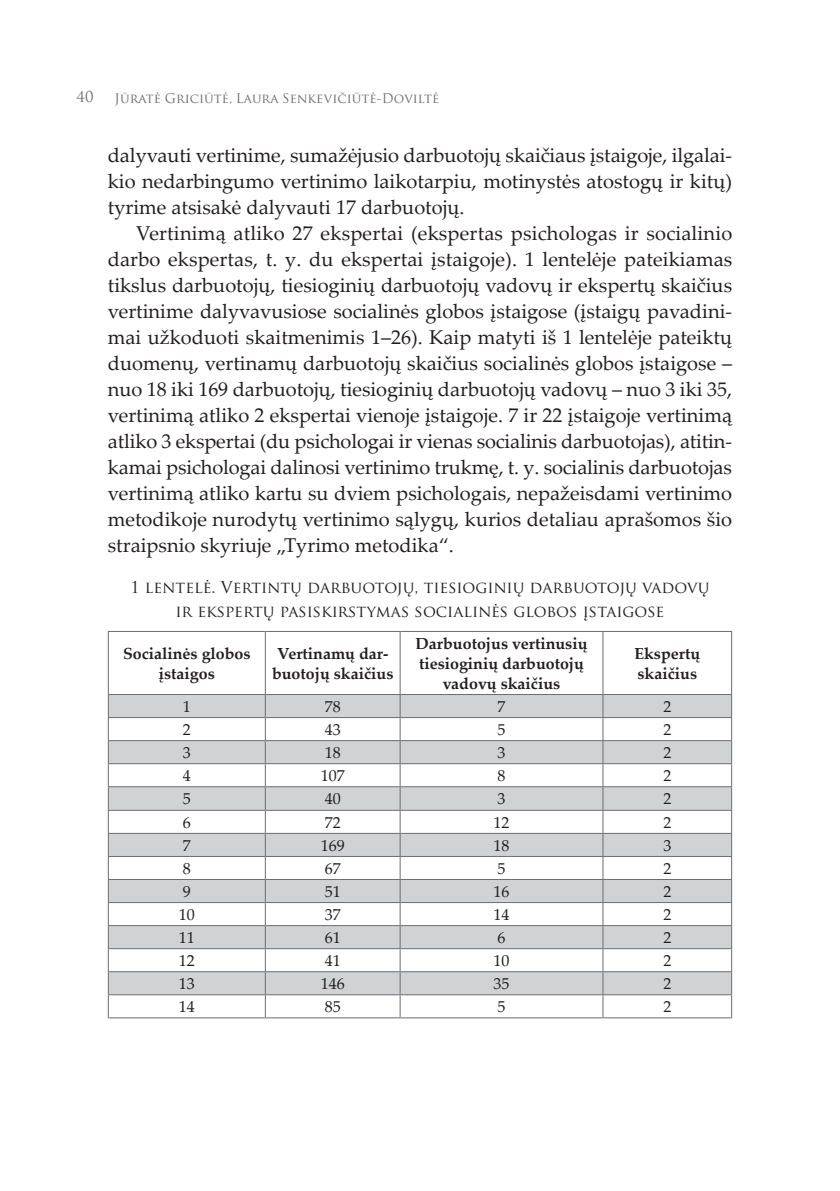
<style>
.page{position:relative;width:840px;height:1191px;background:#fff}
.page>*{position:absolute;margin:0;border:0;box-sizing:border-box;transform-origin:0 0}
.t1{font:20px/26px "Palatino Linotype";color:#231f20;text-align:justify}
.t2{font:700 16px/20px "Palatino Linotype";color:#231f20;text-align:center}
.t3{font:16px/24px "Trajan Pro";color:#231f20;text-align:center}
.t4{font:16px "Palatino Linotype";color:#231f20}
.t5{font:14.8px "Trajan Pro";color:#6c6d70}
.t6{font:13px "Trajan Pro";letter-spacing:.005em;color:#6c6d70}
</style>
<div class="page">
<svg style="left:109px;top:695px;width:621px;height:299px;fill:#d1d2d4"></svg>
<hr style="left:108px;top:717px;width:157px;height:1px;background:#6c6d70">
<hr style="left:265px;top:717px;width:135px;height:1px;background:#6c6d70">
<hr style="left:400px;top:717px;width:202px;height:1px;background:#6c6d70">
<hr style="left:602px;top:717px;width:129px;height:1px;background:#6c6d70">
<hr style="left:108px;top:740px;width:157px;height:1px;background:#6c6d70">
<hr style="left:265px;top:740px;width:135px;height:1px;background:#6c6d70">
<hr style="left:400px;top:740px;width:202px;height:1px;background:#6c6d70">
<hr style="left:602px;top:740px;width:129px;height:1px;background:#6c6d70">
<hr style="left:108px;top:763px;width:157px;height:1px;background:#6c6d70">
<hr style="left:265px;top:763px;width:135px;height:1px;background:#6c6d70">
<hr style="left:400px;top:763px;width:202px;height:1px;background:#6c6d70">
<hr style="left:602px;top:763px;width:129px;height:1px;background:#6c6d70">
<hr style="left:108px;top:786px;width:157px;height:1px;background:#6c6d70">
<hr style="left:265px;top:786px;width:135px;height:1px;background:#6c6d70">
<hr style="left:400px;top:786px;width:202px;height:1px;background:#6c6d70">
<hr style="left:602px;top:786px;width:129px;height:1px;background:#6c6d70">
<hr style="left:108px;top:810px;width:157px;height:1px;background:#6c6d70">
<hr style="left:265px;top:810px;width:135px;height:1px;background:#6c6d70">
<hr style="left:400px;top:810px;width:202px;height:1px;background:#6c6d70">
<hr style="left:602px;top:810px;width:129px;height:1px;background:#6c6d70">
<hr style="left:108px;top:833px;width:157px;height:1px;background:#6c6d70">
<hr style="left:265px;top:833px;width:135px;height:1px;background:#6c6d70">
<hr style="left:400px;top:833px;width:202px;height:1px;background:#6c6d70">
<hr style="left:602px;top:833px;width:129px;height:1px;background:#6c6d70">
<hr style="left:108px;top:856px;width:157px;height:1px;background:#6c6d70">
<hr style="left:265px;top:856px;width:135px;height:1px;background:#6c6d70">
<hr style="left:400px;top:856px;width:202px;height:1px;background:#6c6d70">
<hr style="left:602px;top:856px;width:129px;height:1px;background:#6c6d70">
<hr style="left:108px;top:879px;width:157px;height:1px;background:#6c6d70">
<hr style="left:265px;top:879px;width:135px;height:1px;background:#6c6d70">
<hr style="left:400px;top:879px;width:202px;height:1px;background:#6c6d70">
<hr style="left:602px;top:879px;width:129px;height:1px;background:#6c6d70">
<hr style="left:108px;top:902px;width:157px;height:1px;background:#6c6d70">
<hr style="left:265px;top:902px;width:135px;height:1px;background:#6c6d70">
<hr style="left:400px;top:902px;width:202px;height:1px;background:#6c6d70">
<hr style="left:602px;top:902px;width:129px;height:1px;background:#6c6d70">
<hr style="left:108px;top:925px;width:157px;height:1px;background:#6c6d70">
<hr style="left:265px;top:925px;width:135px;height:1px;background:#6c6d70">
<hr style="left:400px;top:925px;width:202px;height:1px;background:#6c6d70">
<hr style="left:602px;top:925px;width:129px;height:1px;background:#6c6d70">
<hr style="left:108px;top:948px;width:157px;height:1px;background:#6c6d70">
<hr style="left:265px;top:948px;width:135px;height:1px;background:#6c6d70">
<hr style="left:400px;top:948px;width:202px;height:1px;background:#6c6d70">
<hr style="left:602px;top:948px;width:129px;height:1px;background:#6c6d70">
<hr style="left:108px;top:971px;width:157px;height:1px;background:#6c6d70">
<hr style="left:265px;top:971px;width:135px;height:1px;background:#6c6d70">
<hr style="left:400px;top:971px;width:202px;height:1px;background:#6c6d70">
<hr style="left:602px;top:971px;width:129px;height:1px;background:#6c6d70">
<hr style="left:108px;top:994px;width:157px;height:1px;background:#6c6d70">
<svg style="left:108px;top:695px;width:1px;height:322px"></svg>
<hr style="left:265px;top:994px;width:135px;height:1px;background:#6c6d70">
<svg style="left:265px;top:695px;width:1px;height:322px"></svg>
<hr style="left:400px;top:994px;width:202px;height:1px;background:#6c6d70">
<svg style="left:399px;top:695px;width:1px;height:322px"></svg>
<hr style="left:602px;top:994px;width:129px;height:1px;background:#6c6d70">
<svg style="left:602px;top:695px;width:1px;height:322px"></svg>
<svg style="left:730px;top:695px;width:1px;height:301px"></svg>
<hr style="left:108px;top:1017px;width:157px;height:1px;background:#6c6d70">
<hr style="left:265px;top:1017px;width:135px;height:1px;background:#6c6d70">
<hr style="left:400px;top:1017px;width:202px;height:1px;background:#6c6d70">
<hr style="left:602px;top:1017px;width:129px;height:1px;background:#6c6d70">
<hr style="left:108px;top:631px;width:157px;height:1px;background:#6c6d70">
<hr style="left:108px;top:632px;width:1px;height:62px;background:#6c6d70">
<hr style="left:265px;top:631px;width:135px;height:1px;background:#6c6d70">
<hr style="left:265px;top:632px;width:1px;height:62px;background:#6c6d70">
<hr style="left:400px;top:631px;width:202px;height:1px;background:#6c6d70">
<hr style="left:399px;top:632px;width:1px;height:62px;background:#6c6d70">
<hr style="left:602px;top:631px;width:129px;height:1px;background:#6c6d70">
<hr style="left:602px;top:632px;width:1px;height:62px;background:#6c6d70">
<hr style="left:730px;top:632px;width:1px;height:62px;background:#6c6d70">
<hr style="left:108px;top:694px;width:157px;height:1px;background:#6c6d70">
<hr style="left:265px;top:694px;width:135px;height:1px;background:#6c6d70">
<hr style="left:400px;top:694px;width:202px;height:1px;background:#6c6d70">
<hr style="left:602px;top:694px;width:129px;height:1px;background:#6c6d70">
<p class="t5" style="left:77px;top:87px;width:18px">40</p>
<p class="t6" style="left:115px;top:90px;width:326px">Jūratė Griciūtė, Laura Senkevičiūtė-Doviltė</p>
<p class="t1" style="left:108px;top:141px;width:625px">dalyvauti vertinime, sumažėjusio darbuotojų skaičiaus įstaigoje, ilgalai&shy;kio nedarbingumo vertinimo laikotarpiu, motinystės atostogų ir kitų) tyrime atsisakė dalyvauti 17 darbuotojų.</p>
<p class="t1" style="left:108px;top:219px;width:625px;text-indent:28px">Vertinimą atliko 27 ekspertai (ekspertas psichologas ir socialinio darbo ekspertas, t. y. du ekspertai įstaigoje). 1 lentelėje pateikiamas tikslus darbuotojų, tiesioginių darbuotojų vadovų ir ekspertų skaičius vertinime dalyvavusiose socialinės globos įstaigose (įstaigų pavadini&shy;mai užkoduoti skaitmenimis 1–26). Kaip matyti iš 1 lentelėje pateiktų duomenų, vertinamų darbuotojų skaičius socialinės globos įstaigose – nuo 18 iki 169 darbuotojų, tiesioginių darbuotojų vadovų – nuo 3 iki 35, vertinimą atliko 2 ekspertai vienoje įstaigoje. 7 ir 22 įstaigoje vertinimą atliko 3 ekspertai (du psichologai ir vienas socialinis darbuotojas), atitin&shy;kamai psichologai dalinosi vertinimo trukmę, t. y. socialinis darbuotojas vertinimą atliko kartu su dviem psichologais, nepažeisdami vertinimo metodikoje nurodytų vertinimo sąlygų, kurios detaliau aprašomos šio straipsnio skyriuje „Tyrimo metodika“.</p>
<p class="t3" style="left:130px;top:575px;width:580px">1 lentelė. Vertintų darbuotojų, tiesioginių darbuotojų vadovų ir ekspertų pasiskirstymas socialinės globos įstaigose</p>
<p class="t2" style="left:123px;top:643px;width:129px">Socialinės globos įstaigos</p>
<p class="t2" style="left:272px;top:643px;width:123px">Vertinamų dar&shy;buotojų skaičius</p>
<p class="t2" style="left:415px;top:633px;width:173px">Darbuotojus vertinusių tiesioginių darbuotojų vadovų skaičius</p>
<p class="t2" style="left:634px;top:643px;width:67px;text-align:left">Ekspertų skaičius</p>
<p class="t4" style="left:183px;top:695px;width:9px">1</p>
<p class="t4" style="left:324px;top:695px;width:17px">78</p>
<p class="t4" style="left:497px;top:695px;width:9px">7</p>
<p class="t4" style="left:663px;top:695px;width:9px">2</p>
<p class="t4" style="left:183px;top:718px;width:9px">2</p>
<p class="t4" style="left:324px;top:718px;width:17px">43</p>
<p class="t4" style="left:497px;top:718px;width:9px">5</p>
<p class="t4" style="left:663px;top:718px;width:9px">2</p>
<p class="t4" style="left:183px;top:741px;width:9px">3</p>
<p class="t4" style="left:324px;top:741px;width:17px">18</p>
<p class="t4" style="left:497px;top:741px;width:9px">3</p>
<p class="t4" style="left:663px;top:741px;width:9px">2</p>
<p class="t4" style="left:183px;top:764px;width:9px">4</p>
<p class="t4" style="left:320px;top:764px;width:25px">107</p>
<p class="t4" style="left:497px;top:764px;width:9px">8</p>
<p class="t4" style="left:663px;top:764px;width:9px">2</p>
<p class="t4" style="left:183px;top:787px;width:9px">5</p>
<p class="t4" style="left:324px;top:787px;width:17px">40</p>
<p class="t4" style="left:497px;top:787px;width:9px">3</p>
<p class="t4" style="left:663px;top:787px;width:9px">2</p>
<p class="t4" style="left:183px;top:811px;width:9px">6</p>
<p class="t4" style="left:324px;top:811px;width:17px">72</p>
<p class="t4" style="left:493px;top:811px;width:17px">12</p>
<p class="t4" style="left:663px;top:811px;width:9px">2</p>
<p class="t4" style="left:183px;top:834px;width:9px">7</p>
<p class="t4" style="left:320px;top:834px;width:25px">169</p>
<p class="t4" style="left:493px;top:834px;width:17px">18</p>
<p class="t4" style="left:663px;top:834px;width:9px">3</p>
<p class="t4" style="left:183px;top:857px;width:9px">8</p>
<p class="t4" style="left:324px;top:857px;width:17px">67</p>
<p class="t4" style="left:497px;top:857px;width:9px">5</p>
<p class="t4" style="left:663px;top:857px;width:9px">2</p>
<p class="t4" style="left:183px;top:880px;width:9px">9</p>
<p class="t4" style="left:324px;top:880px;width:17px">51</p>
<p class="t4" style="left:493px;top:880px;width:17px">16</p>
<p class="t4" style="left:663px;top:880px;width:9px">2</p>
<p class="t4" style="left:179px;top:903px;width:17px">10</p>
<p class="t4" style="left:324px;top:903px;width:17px">37</p>
<p class="t4" style="left:493px;top:903px;width:17px">14</p>
<p class="t4" style="left:663px;top:903px;width:9px">2</p>
<p class="t4" style="left:179px;top:926px;width:17px">11</p>
<p class="t4" style="left:324px;top:926px;width:17px">61</p>
<p class="t4" style="left:497px;top:926px;width:9px">6</p>
<p class="t4" style="left:663px;top:926px;width:9px">2</p>
<p class="t4" style="left:179px;top:949px;width:17px">12</p>
<p class="t4" style="left:324px;top:949px;width:17px">41</p>
<p class="t4" style="left:493px;top:949px;width:17px">10</p>
<p class="t4" style="left:663px;top:949px;width:9px">2</p>
<p class="t4" style="left:179px;top:972px;width:17px">13</p>
<p class="t4" style="left:320px;top:972px;width:25px">146</p>
<p class="t4" style="left:493px;top:972px;width:17px">35</p>
<p class="t4" style="left:663px;top:972px;width:9px">2</p>
<p class="t4" style="left:179px;top:995px;width:17px">14</p>
<p class="t4" style="left:324px;top:995px;width:17px">85</p>
<p class="t4" style="left:497px;top:995px;width:9px">5</p>
<p class="t4" style="left:663px;top:995px;width:9px">2</p>
</div>
